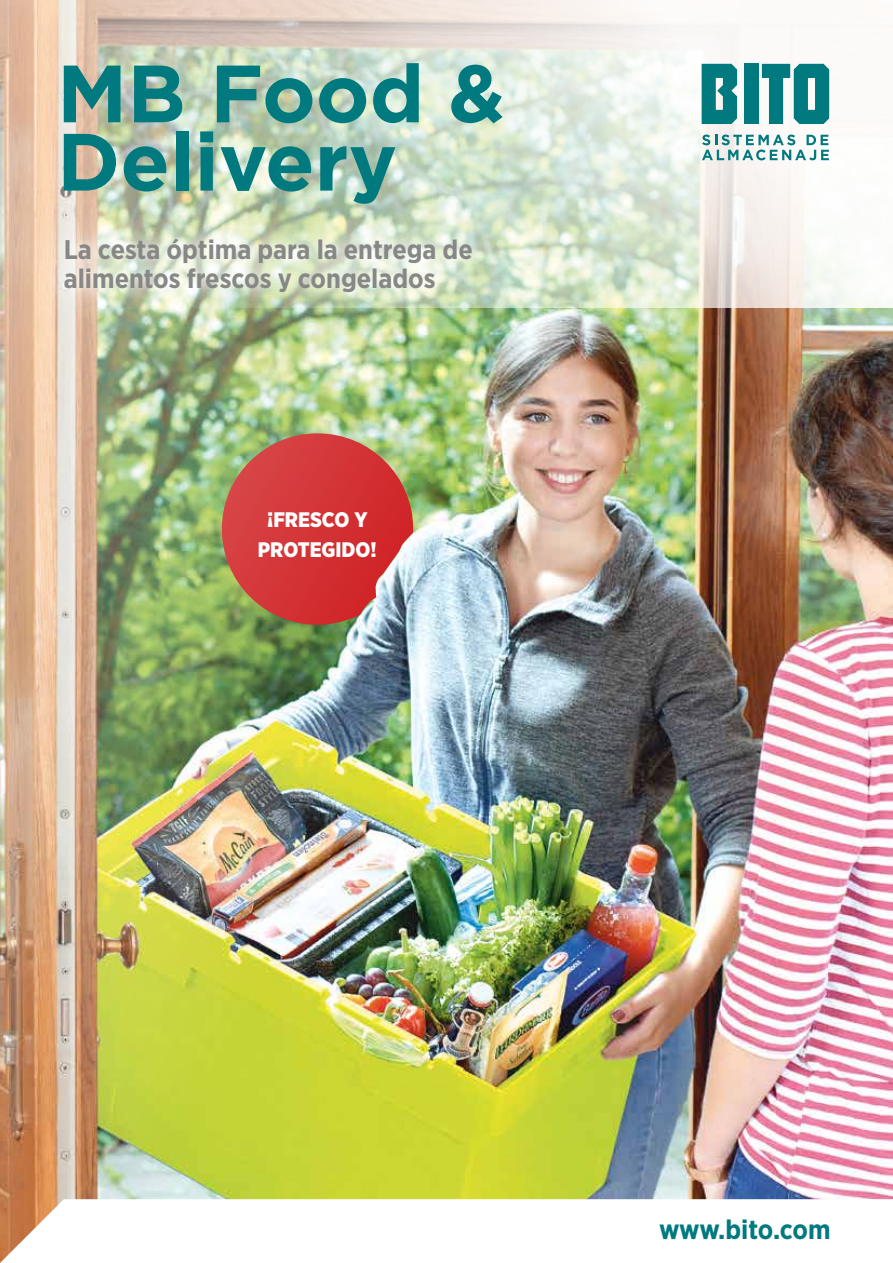
<style>
.page{position:relative;width:893px;height:1263px;background:#fff}
.page>*{position:absolute;margin:0;border:0;box-sizing:border-box;transform-origin:0 0}
.t1{font:700 81px/68.2px "Gotham";color:#00797f}
.t2{font:700 27px/29.2px "Gotham Narrow";color:#878786}
.t3{font:700 27px "Gotham Narrow";letter-spacing:-.015em;color:#00797f}
.t4{font:900 21px/29.2px "Gotham Narrow";color:#fff;text-align:center}
</style>
<div class="page">
<img style="left:0;top:0;width:893px;height:1263px">
<div style="left:744px;top:64px;width:14px;height:60px;background:#00797f"></div>
<svg style="left:702px;top:64px;width:35px;height:60px;background:#1e888d"></svg>
<svg style="left:762px;top:64px;width:67px;height:60px"></svg>
<svg style="left:702px;top:135px;width:127px;height:25px"></svg>
<div style="left:20px;top:195px;width:496px;height:142px;background:#fff;opacity:.8"></div>
<h1 class="t1" style="left:57px;top:59px;width:449px">MB Food &amp;<br>Delivery</h1>
<p class="t2" style="left:64px;top:234px;width:411px">La cesta óptima para la entrega de alimentos frescos y congelados</p>
<p class="t4" style="left:258px;top:505px;width:120px">¡FRESCO Y<br>PROTEGIDO!</p>
<p class="t3" style="left:659px;top:1212px;width:173px">www.bito.com</p>
</div>
